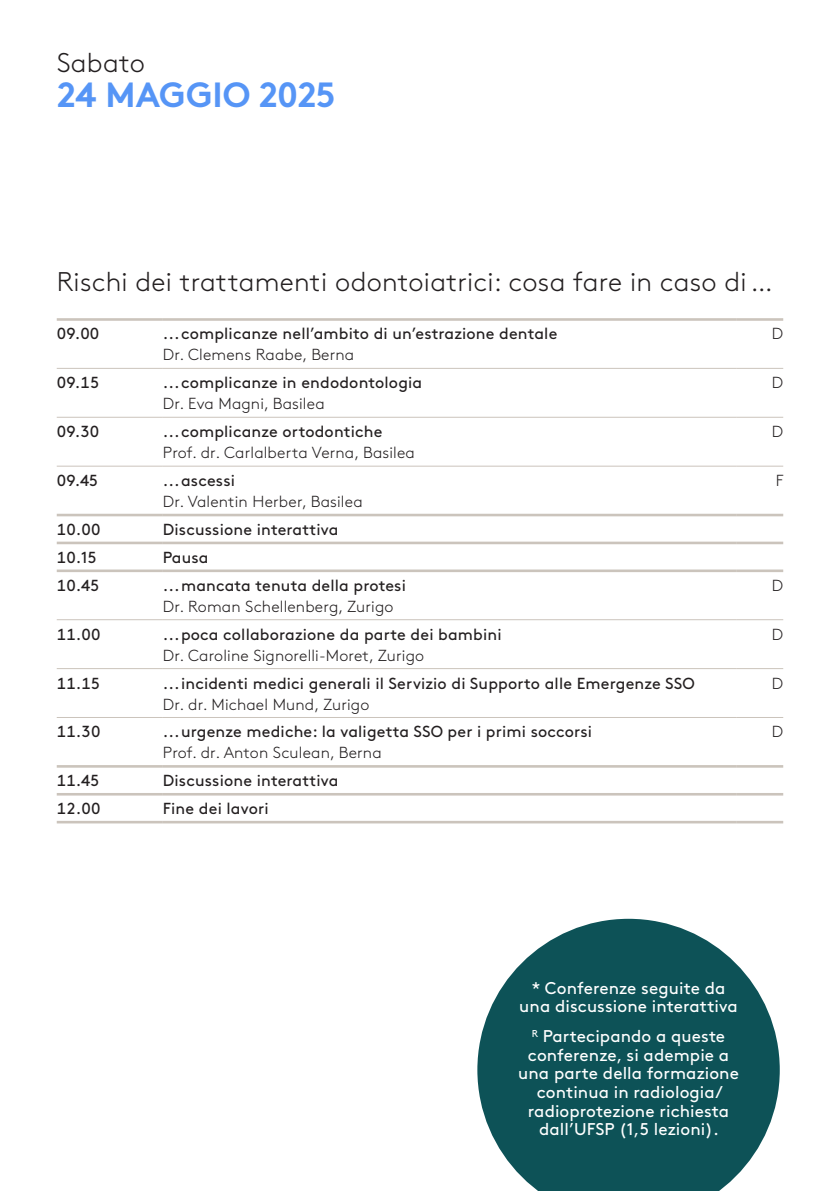
<style>
.page{position:relative;width:840px;height:1191px;background:#fff}
.page>*{position:absolute;margin:0;border:0;box-sizing:border-box;transform-origin:0 0}
.t1{font:700 35px "Brown Pro";letter-spacing:-.015em;color:#5695f6}
.t2{font:300 27px "Brown Pro";letter-spacing:.01em;color:#231f20}
.t3{font:17px/18.6px "Brown Pro";letter-spacing:.005em;color:#fff;text-align:center}
.t4{font:16px "Brown Pro";letter-spacing:.01em;color:#231f20}
.t5{font:300 16px "Brown Pro";letter-spacing:.01em;color:#231f20}
</style>
<div class="page">
<hr style="left:57px;top:318px;width:106px;height:3px;background:#cbc4bc">
<hr style="left:163px;top:318px;width:572px;height:3px;background:#cbc4bc">
<hr style="left:735px;top:318px;width:47px;height:3px;background:#cbc4bc">
<hr style="left:57px;top:368px;width:106px;height:1px;background:#cbc4bc">
<hr style="left:163px;top:368px;width:572px;height:1px;background:#cbc4bc">
<hr style="left:735px;top:368px;width:47px;height:1px;background:#cbc4bc">
<hr style="left:57px;top:417px;width:106px;height:1px;background:#cbc4bc">
<hr style="left:163px;top:417px;width:572px;height:1px;background:#cbc4bc">
<hr style="left:735px;top:417px;width:47px;height:1px;background:#cbc4bc">
<hr style="left:57px;top:466px;width:106px;height:1px;background:#cbc4bc">
<hr style="left:163px;top:466px;width:572px;height:1px;background:#cbc4bc">
<hr style="left:735px;top:466px;width:47px;height:1px;background:#cbc4bc">
<hr style="left:57px;top:514px;width:106px;height:2px;background:#cbc4bc">
<hr style="left:163px;top:514px;width:572px;height:2px;background:#cbc4bc">
<hr style="left:735px;top:514px;width:47px;height:2px;background:#cbc4bc">
<hr style="left:57px;top:541px;width:106px;height:3px;background:#cbc4bc">
<hr style="left:163px;top:541px;width:572px;height:3px;background:#cbc4bc">
<hr style="left:735px;top:541px;width:47px;height:3px;background:#cbc4bc">
<hr style="left:57px;top:569px;width:106px;height:3px;background:#cbc4bc">
<hr style="left:163px;top:569px;width:572px;height:3px;background:#cbc4bc">
<hr style="left:735px;top:569px;width:47px;height:3px;background:#cbc4bc">
<hr style="left:57px;top:619px;width:106px;height:1px;background:#cbc4bc">
<hr style="left:163px;top:619px;width:572px;height:1px;background:#cbc4bc">
<hr style="left:735px;top:619px;width:47px;height:1px;background:#cbc4bc">
<hr style="left:57px;top:668px;width:106px;height:1px;background:#cbc4bc">
<hr style="left:163px;top:668px;width:572px;height:1px;background:#cbc4bc">
<hr style="left:735px;top:668px;width:47px;height:1px;background:#cbc4bc">
<hr style="left:57px;top:717px;width:106px;height:1px;background:#cbc4bc">
<hr style="left:163px;top:717px;width:572px;height:1px;background:#cbc4bc">
<hr style="left:735px;top:717px;width:47px;height:1px;background:#cbc4bc">
<hr style="left:57px;top:765px;width:106px;height:2px;background:#cbc4bc">
<hr style="left:163px;top:765px;width:572px;height:2px;background:#cbc4bc">
<hr style="left:735px;top:765px;width:47px;height:2px;background:#cbc4bc">
<hr style="left:57px;top:793px;width:106px;height:2px;background:#cbc4bc">
<hr style="left:163px;top:793px;width:572px;height:2px;background:#cbc4bc">
<hr style="left:57px;top:821px;width:106px;height:2px;background:#cbc4bc">
<hr style="left:163px;top:821px;width:572px;height:2px;background:#cbc4bc">
<hr style="left:735px;top:793px;width:47px;height:2px;background:#cbc4bc">
<hr style="left:735px;top:821px;width:47px;height:2px;background:#cbc4bc">
<svg style="left:477px;top:918px;width:302px;height:273px;fill:#0d5257"></svg>
<h2 class="t2" style="left:57px;top:43px;width:90px">Sabato</h2>
<h1 class="t1" style="left:57px;top:66px;width:280px">24 MAGGIO 2025</h1>
<h2 class="t2" style="left:57px;top:261px;width:717px">Rischi dei trattamenti odontoiatrici: cosa fare in caso di …</h2>
<p class="t4" style="left:57px;top:322px;width:44px">09.00</p>
<p class="t4" style="left:163px;top:322px;width:396px">...complicanze nell’ambito di un’estrazione dentale</p>
<p class="t5" style="left:163px;top:343px;width:193px">Dr. Clemens Raabe, Berna</p>
<p class="t5" style="left:771px;top:322px;width:13px">D</p>
<p class="t4" style="left:57px;top:370px;width:44px">09.15</p>
<p class="t4" style="left:163px;top:370px;width:261px">...complicanze in endodontologia</p>
<p class="t5" style="left:163px;top:392px;width:163px">Dr. Eva Magni, Basilea</p>
<p class="t5" style="left:771px;top:371px;width:13px">D</p>
<p class="t4" style="left:57px;top:419px;width:44px">09.30</p>
<p class="t4" style="left:163px;top:419px;width:221px">...complicanze ortodontiche</p>
<p class="t5" style="left:163px;top:441px;width:253px">Prof. dr. Carlalberta Verna, Basilea</p>
<p class="t5" style="left:771px;top:420px;width:13px">D</p>
<p class="t4" style="left:57px;top:468px;width:43px">09.45</p>
<p class="t4" style="left:163px;top:468px;width:74px">...ascessi</p>
<p class="t5" style="left:163px;top:490px;width:201px">Dr. Valentin Herber, Basilea</p>
<p class="t5" style="left:775px;top:469px;width:9px">F</p>
<p class="t4" style="left:57px;top:517px;width:45px">10.00</p>
<p class="t4" style="left:163px;top:517px;width:177px">Discussione interattiva</p>
<p class="t4" style="left:57px;top:545px;width:41px">10.15</p>
<p class="t4" style="left:163px;top:545px;width:47px">Pausa</p>
<p class="t4" style="left:57px;top:573px;width:44px">10.45</p>
<p class="t4" style="left:163px;top:573px;width:244px">...mancata tenuta della protesi</p>
<p class="t5" style="left:163px;top:594px;width:232px">Dr. Roman Schellenberg, Zurigo</p>
<p class="t5" style="left:771px;top:573px;width:13px">D</p>
<p class="t4" style="left:57px;top:622px;width:45px">11.00</p>
<p class="t4" style="left:163px;top:622px;width:340px">...poca collaborazione da parte dei bambini</p>
<p class="t5" style="left:163px;top:643px;width:263px">Dr. Caroline Signorelli-Moret, Zurigo</p>
<p class="t5" style="left:771px;top:622px;width:13px">D</p>
<p class="t4" style="left:57px;top:671px;width:45px">11.15</p>
<p class="t4" style="left:163px;top:671px;width:533px">...incidenti medici generali il Servizio di Supporto alle Emergenze SSO</p>
<p class="t5" style="left:163px;top:692px;width:208px">Dr. dr. Michael Mund, Zurigo</p>
<p class="t5" style="left:771px;top:671px;width:13px">D</p>
<p class="t4" style="left:57px;top:719px;width:45px">11.30</p>
<p class="t4" style="left:163px;top:719px;width:430px">...urgenze mediche: la valigetta SSO per i primi soccorsi</p>
<p class="t5" style="left:163px;top:741px;width:220px">Prof. dr. Anton Sculean, Berna</p>
<p class="t5" style="left:771px;top:720px;width:13px">D</p>
<p class="t4" style="left:57px;top:768px;width:44px">11.45</p>
<p class="t4" style="left:163px;top:768px;width:177px">Discussione interattiva</p>
<p class="t4" style="left:57px;top:796px;width:45px">12.00</p>
<p class="t4" style="left:163px;top:796px;width:107px">Fine dei lavori</p>
<p class="t3" style="left:519px;top:977px;width:220px">* Conferenze seguite da una discussione interattiva</p>
<p class="t3" style="left:518px;top:1025px;width:222px"><sup>R</sup> Partecipando a queste conferenze, si adempie a una parte della formazione continua in radiologia/ radioprotezione richiesta dall’UFSP (1,5 lezioni).</p>
</div>
